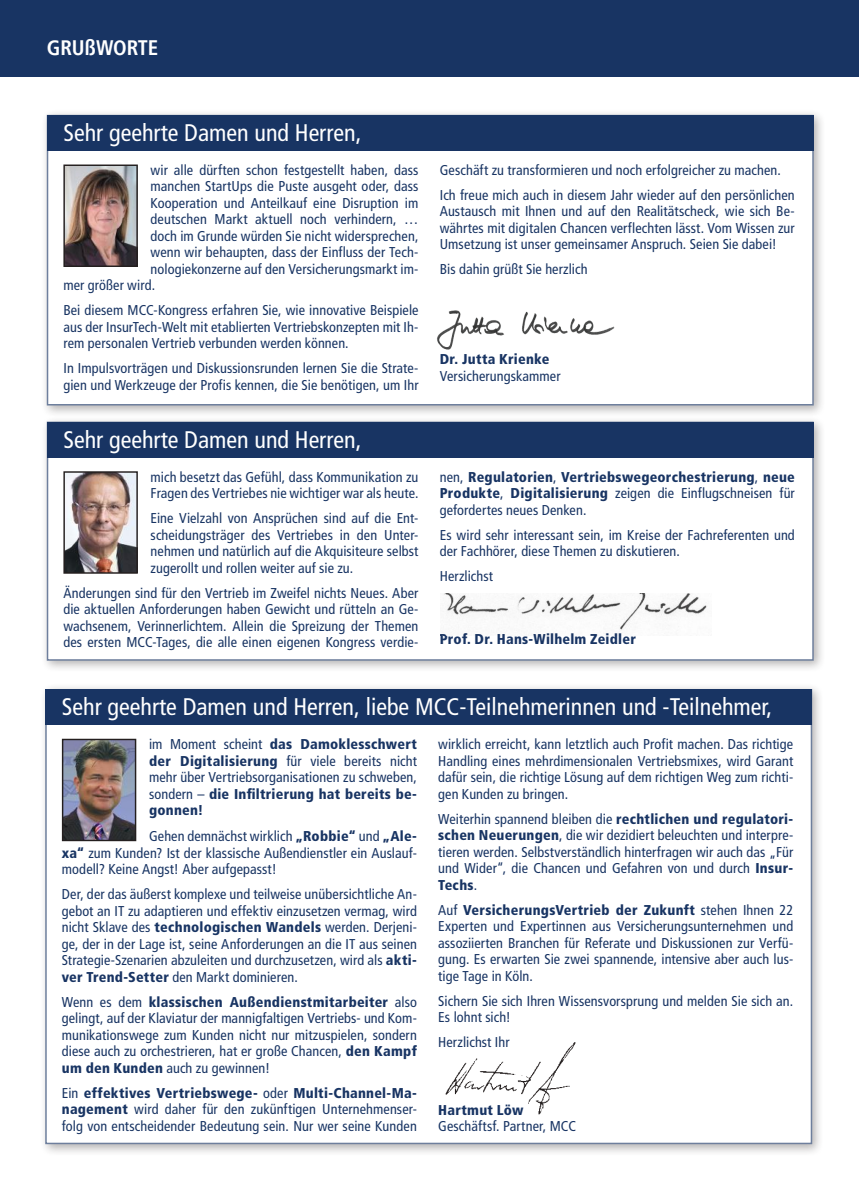
<style>
.page{position:relative;width:859px;height:1191px;background:#fff}
.page>*{position:absolute;margin:0;border:0;box-sizing:border-box;transform-origin:0 0}
.t1{font:condensed 24px "Frutiger LT";color:#fff}
.t2{font:700 condensed 21px "Frutiger LT";color:#fff}
.t3{font:condensed 14.25px/16.5px "Frutiger LT";letter-spacing:.005em;color:#183463;text-align:justify}
.t4{font:900 condensed 14.25px/16.5px "Frutiger LT Std";letter-spacing:.015em;color:#183463}
.s1{font-family:"Frutiger LT";font-weight:400}
.s2{font-family:"Frutiger LT Std";font-weight:900}
</style>
<div class="page">
<div style="left:41px;top:109px;width:785px;height:309px;background:#241f1f;opacity:.54"></div>
<div style="left:47px;top:115px;width:767px;height:290px;background:#fff"></div>
<img style="left:65px;top:166px;width:71px;height:99px">
<div style="left:63px;top:164px;width:75px;height:103px;border:1px solid #241f1f"></div>
<div style="left:47px;top:115px;width:767px;height:36px;background:#183463"></div>
<img style="left:437px;top:310px;width:178px;height:40px">
<div style="left:39px;top:683px;width:785px;height:473px;background:#241f1f;opacity:.54"></div>
<div style="left:45px;top:689px;width:767px;height:455px;background:#fff"></div>
<img style="left:64px;top:740px;width:70px;height:99px">
<div style="left:62px;top:738px;width:74px;height:103px;border:1px solid #241f1f"></div>
<div style="left:45px;top:689px;width:767px;height:36px;background:#183463"></div>
<img style="left:445px;top:1042px;width:131px;height:73px">
<div style="left:41px;top:415px;width:785px;height:258px;background:#241f1f;opacity:.54"></div>
<div style="left:47px;top:421px;width:767px;height:239px;background:#fff"></div>
<img style="left:65px;top:473px;width:71px;height:99px">
<div style="left:63px;top:471px;width:75px;height:103px;border:1px solid #241f1f"></div>
<div style="left:47px;top:421px;width:767px;height:36px;background:#183463"></div>
<img style="left:444px;top:593px;width:263px;height:37px">
<div style="left:0;top:0;width:859px;height:76px;background:#183463"></div>
<h2 class="t2" style="left:47px;top:35px;width:113px">GRUßWORTE</h2>
<h1 class="t1" style="left:63px;top:118px;width:300px">Sehr geehrte Damen und Herren,</h1>
<p class="t3" style="left:151px;top:162px;width:269px">wir alle dürften schon festgestellt haben, dass</p>
<p class="t3" style="left:151px;top:178px;width:269px">manchen StartUps die Puste ausgeht oder, dass</p>
<p class="t3" style="left:151px;top:195px;width:269px">Kooperation und Anteilkauf eine Disruption im</p>
<p class="t3" style="left:151px;top:211px;width:269px">deutschen Markt aktuell noch verhindern, …</p>
<p class="t3" style="left:151px;top:228px;width:269px">doch im Grunde würden Sie nicht widersprechen,</p>
<p class="t3" style="left:151px;top:244px;width:269px">wenn wir behaupten, dass der Einfluss der Tech-</p>
<p class="t3" style="left:151px;top:261px;width:269px">nologiekonzerne auf den Versicherungsmarkt im-</p>
<p class="t3" style="left:63px;top:277px;width:93px">mer größer wird.</p>
<p class="t3" style="left:63px;top:302px;width:357px">Bei diesem MCC-Kongress erfahren Sie, wie innovative Beispiele aus der InsurTech-Welt mit etablierten Vertriebskonzepten mit Ih&shy;rem personalen Vertrieb verbunden werden können.</p>
<p class="t3" style="left:63px;top:360px;width:357px">In Impulsvorträgen und Diskussionsrunden lernen Sie die Strate&shy;gien und Werkzeuge der Profis kennen, die Sie benötigen, um Ihr</p>
<h1 class="t1" style="left:63px;top:425px;width:300px">Sehr geehrte Damen und Herren,</h1>
<p class="t3" style="left:151px;top:468px;width:269px">mich besetzt das Gefühl, dass Kommunikation zu<br>Fragen des Vertriebes nie wichtiger war als heute.</p>
<p class="t3" style="left:151px;top:510px;width:269px">Eine Vielzahl von Ansprüchen sind auf die Ent&shy;scheidungsträger des Vertriebes in den Unter&shy;nehmen und natürlich auf die Akquisiteure selbst zugerollt und rollen weiter auf sie zu.</p>
<p class="t3" style="left:63px;top:584px;width:357px">Änderungen sind für den Vertrieb im Zweifel nichts Neues. Aber die aktuellen Anforderungen haben Gewicht und rütteln an Ge&shy;wachsenem, Verinnerlichtem. Allein die Spreizung der Themen des ersten MCC-Tages, die alle einen eigenen Kongress verdie-</p>
<p class="t3" style="left:440px;top:157px;width:357px;line-height:25px">Geschäft zu transformieren und noch erfolgreicher zu machen.<br>Ich freue mich auch in diesem Jahr wieder auf den persönlichen</p>
<p class="t3" style="left:440px;top:203px;width:357px">Austausch mit Ihnen und auf den Realitätscheck, wie sich Be&shy;währtes mit digitalen Chancen verflechten lässt. Vom Wissen zur Umsetzung ist unser gemeinsamer Anspruch. Seien Sie dabei!</p>
<p class="t3" style="left:440px;top:261px;width:149px">Bis dahin grüßt Sie herzlich</p>
<p class="t4" style="left:440px;top:351px;width:111px">Dr. Jutta Krienke</p>
<p class="t3" style="left:440px;top:368px;width:122px">Versicherungskammer</p>
<p class="t4" style="left:440px;top:468px;width:357px"><span class="s1">nen,</span> Regulatorien<span class="s1">,</span> Vertriebswegeorchestrierung<span class="s1">,</span> neue</p>
<p class="t3" style="left:440px;top:485px;width:357px"><span class="s2">Produkte</span>, <span class="s2">Digitalisierung</span> zeigen die Einflugschneisen für gefordertes neues Denken.</p>
<p class="t3" style="left:440px;top:526px;width:357px">Es wird sehr interessant sein, im Kreise der Fachreferenten und der Fachhörer, diese Themen zu diskutieren.</p>
<p class="t3" style="left:440px;top:568px;width:55px">Herzlichst</p>
<p class="t4" style="left:440px;top:631px;width:198px">Prof. Dr. Hans-Wilhelm Zeidler</p>
<h1 class="t1" style="left:62px;top:692px;width:712px">Sehr geehrte Damen und Herren, liebe MCC-Teilnehmerinnen und -Teilnehmer,</h1>
<p class="t4" style="left:149px;top:736px;width:269px"><span class="s1">im Moment scheint</span> das Damoklesschwert</p>
<p class="t3" style="left:149px;top:752px;width:269px"><span class="s2">der Digitalisierung</span> für viele bereits nicht mehr über Vertriebsorganisationen zu schweben,</p>
<p class="t4" style="left:149px;top:785px;width:269px"><span class="s1">sondern –</span> die Infiltrierung hat bereits be&shy;gonnen!</p>
<p class="t3" style="left:62px;top:828px;width:357px;text-indent:87px">Gehen demnächst wirklich <span class="s2">„Robbie“</span> und <span class="s2">„Ale&shy;xa“</span> zum Kunden? Ist der klassische Außendienstler ein Auslauf&shy;modell? Keine Angst! Aber aufgepasst!</p>
<p class="t3" style="left:62px;top:886px;width:357px">Der, der das äußerst komplexe und teilweise unübersichtliche An&shy;gebot an IT zu adaptieren und effektiv einzusetzen vermag, wird nicht Sklave des <span class="s2">technologischen Wandels</span> werden. Derjeni&shy;ge, der in der Lage ist, seine Anforderungen an die IT aus seinen Strategie-Szenarien abzuleiten und durchzusetzen, wird als <span class="s2">akti&shy;ver Trend-Setter</span> den Markt dominieren.</p>
<p class="t4" style="left:62px;top:993px;width:357px"><span class="s1">Wenn es dem</span> klassischen Außendienstmitarbeiter <span class="s1">also</span></p>
<p class="t3" style="left:62px;top:1010px;width:357px">gelingt, auf der Klaviatur der mannigfaltigen Vertriebs- und Kom&shy;munikationswege zum Kunden nicht nur mitzuspielen, sondern diese auch zu orchestrieren, hat er große Chancen, <span class="s2">den Kampf um den Kunden</span> auch zu gewinnen!</p>
<p class="t4" style="left:62px;top:1084px;width:357px"><span class="s1">Ein</span> effektives Vertriebswege- <span class="s1">oder</span> Multi-Channel-Ma-</p>
<p class="t3" style="left:62px;top:1101px;width:357px"><span class="s2">nagement</span> wird daher für den zukünftigen Unternehmenser&shy;folg von entscheidender Bedeutung sein. Nur wer seine Kunden</p>
<p class="t3" style="left:438px;top:736px;width:357px">wirklich erreicht, kann letztlich auch Profit machen. Das richtige Handling eines mehrdimensionalen Vertriebsmixes, wird Garant dafür sein, die richtige Lösung auf dem richtigen Weg zum richti&shy;gen Kunden zu bringen.</p>
<p class="t3" style="left:438px;top:810px;width:357px">Weiterhin spannend bleiben die <span class="s2">rechtlichen und regulatori&shy;schen Neuerungen</span>, die wir dezidiert beleuchten und interpre&shy;tieren werden. Selbstverständlich hinterfragen wir auch das „Für und Wider“, die Chancen und Gefahren von und durch <span class="s2">Insur-</span></p>
<p class="t4" style="left:438px;top:872px;width:357px;line-height:25px">Techs<span class="s1">.<br>Auf</span> VersicherungsVertrieb der Zukunft <span class="s1">stehen Ihnen 22</span></p>
<p class="t3" style="left:438px;top:918px;width:357px">Experten und Expertinnen aus Versicherungsunternehmen und assoziierten Branchen für Referate und Diskussionen zur Verfü&shy;gung. Es erwarten Sie zwei spannende, intensive aber auch lus&shy;tige Tage in Köln.</p>
<p class="t3" style="left:438px;top:992px;width:357px">Sichern Sie sich Ihren Wissensvorsprung und melden Sie sich an.<br>Es lohnt sich!</p>
<p class="t3" style="left:438px;top:1034px;width:73px">Herzlichst Ihr</p>
<p class="t4" style="left:438px;top:1101px;width:87px">Hartmut Löw</p>
<p class="t3" style="left:438px;top:1118px;width:139px">Geschäftsf. Partner, MCC</p>
</div>
